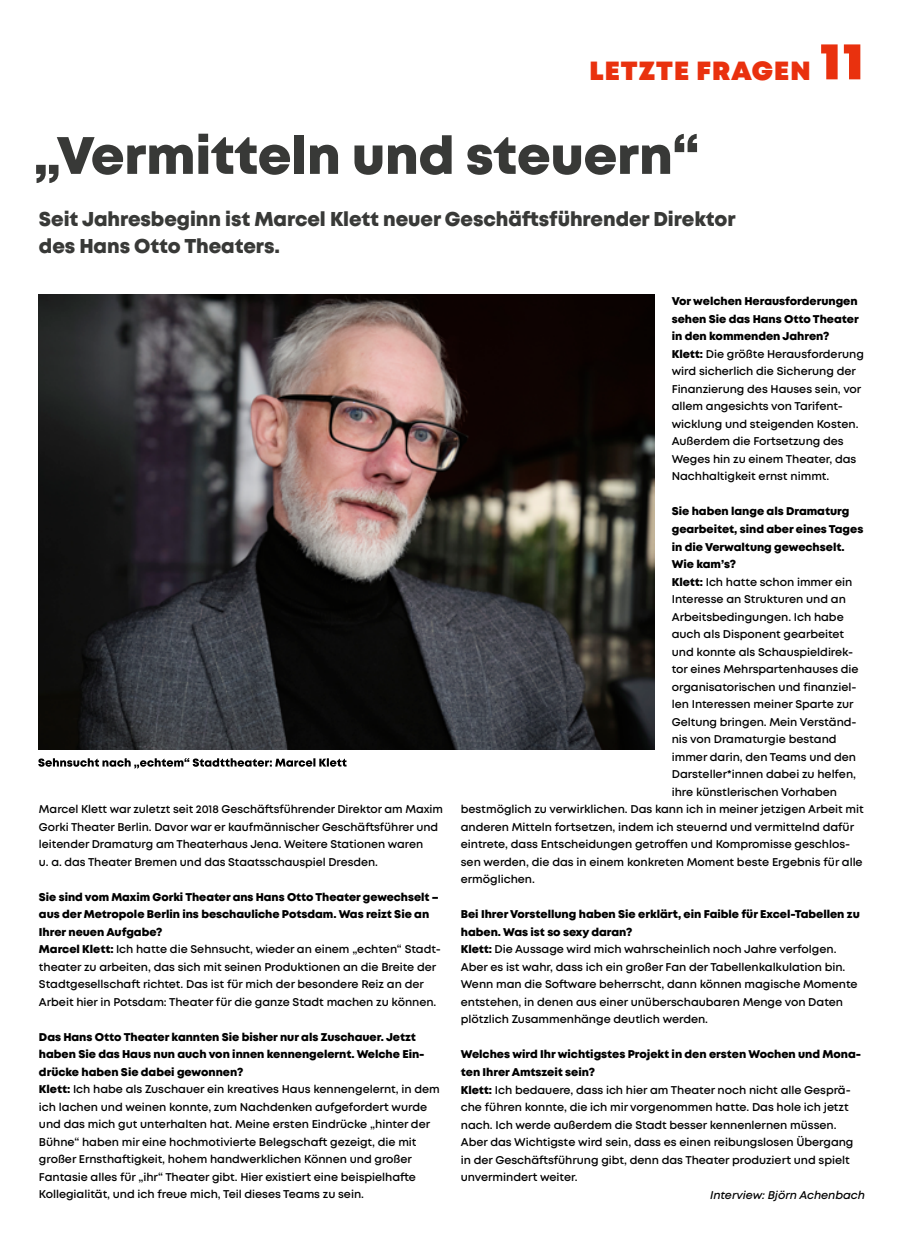
<style>
.page{position:relative;width:904px;height:1241px;background:#fff}
.page>*{position:absolute;margin:0;border:0;box-sizing:border-box;transform-origin:0 0}
.t1{font:800 52.5px "Mont";letter-spacing:-.005em;color:#383937}
.t2{font:900 52.5px "Mont";color:#e9310e}
.t3{font:900 26.25px "Mont";letter-spacing:.04em;color:#e9310e}
.t4{font:800 20px/26.2px "Mont";letter-spacing:-.005em;color:#383937}
.t5{font:600 11.25px/17.5px "Mont";letter-spacing:-.005em;color:#000}
.t6{font:800 11.25px "Mont";letter-spacing:-.005em;color:#000}
.t7{font:italic 600 11.25px "Mont";letter-spacing:-.005em;color:#000}
.s1{font-weight:800}
</style>
<div class="page">
<img style="left:39px;top:294px;width:615px;height:455px">
<svg style="left:38px;top:758px;width:308px;height:10px"></svg>
<h2 class="t3" style="left:589px;top:53px;width:223px">LETZTE FRAGEN</h2>
<h1 class="t2" style="left:820px;top:27px;width:45px">11</h1>
<h1 class="t1" style="left:33px;top:121px;width:667px">„Vermitteln und steuern“</h1>
<h3 class="t4" style="left:39px;top:206px;width:698px">Seit Jahresbeginn ist Marcel Klett neuer Geschäftsführender Direktor des Hans Otto Theaters.</h3>
<p class="t5" style="left:39px;top:800px;width:405px">Marcel Klett war zuletzt seit 2018 Geschäftsführender Direktor am Maxim Gorki Theater Berlin. Davor war er kaufmännischer Geschäftsführer und leitender Dramaturg am Theaterhaus Jena. Weitere Stationen waren<br>u. a. das Theater Bremen und das Staatsschauspiel Dresden.</p>
<p class="t5" style="left:39px;top:887px;width:403px"><span class="s1">Sie sind vom Maxim Gorki Theater ans Hans Otto Theater gewechselt – aus der Metropole Berlin ins beschauliche Potsdam. Was reizt Sie an Ihrer neuen Aufgabe?<br>Marcel Klett:</span> Ich hatte die Sehnsucht, wieder an einem „echten“ Stadt&shy;theater zu arbeiten, das sich mit seinen Produktionen an die Breite der Stadtgesellschaft richtet. Das ist für mich der besondere Reiz an der Arbeit hier in Potsdam: Theater für die ganze Stadt machen zu können.</p>
<p class="t5" style="left:39px;top:1027px;width:402px"><span class="s1">Das Hans Otto Theater kannten Sie bisher nur als Zuschauer. Jetzt haben Sie das Haus nun auch von innen kennengelernt. Welche Ein&shy;drücke haben Sie dabei gewonnen?<br>Klett:</span> Ich habe als Zuschauer ein kreatives Haus kennengelernt, in dem ich lachen und weinen konnte, zum Nachdenken aufgefordert wurde und das mich gut unterhalten hat. Meine ersten Eindrücke „hinter der Bühne“ haben mir eine hochmotivierte Belegschaft gezeigt, die mit großer Ernsthaftigkeit, hohem handwerklichen Können und großer Fantasie alles für „ihr“ Theater gibt. Hier existiert eine beispielhafte Kollegialität, und ich freue mich, Teil dieses Teams zu sein.</p>
<p class="t5" style="left:671px;top:292px;width:194px"><span class="s1">Vor welchen Herausforderungen sehen Sie das Hans Otto Theater in den kommenden Jahren?<br>Klett:</span> Die größte Herausforderung wird sicherlich die Sicherung der<br>Finanzierung des Hauses sein, vor allem angesichts von Tarifent&shy;wicklung und steigenden Kosten.<br>Außerdem die Fortsetzung des<br>Weges hin zu einem Theater, das<br>Nachhaltigkeit ernst nimmt.</p>
<p class="t6" style="left:671px;top:504px;width:179px">Sie haben lange als Dramaturg</p>
<p class="t6" style="left:671px;top:521px;width:193px">gearbeitet, sind aber eines Tages</p>
<p class="t6" style="left:671px;top:539px;width:174px">in die Verwaltung gewechselt.</p>
<p class="t6" style="left:671px;top:556px;width:66px">Wie kam’s?</p>
<p class="t5" style="left:671px;top:573px;width:182px"><span class="s1">Klett:</span> Ich hatte schon immer ein</p>
<p class="t5" style="left:671px;top:590px;width:176px">Interesse an Strukturen und an</p>
<p class="t5" style="left:671px;top:608px;width:173px">Arbeitsbedingungen. Ich habe</p>
<p class="t5" style="left:671px;top:625px;width:174px">auch als Disponent gearbeitet</p>
<p class="t5" style="left:671px;top:643px;width:183px">und konnte als Schauspieldirek-</p>
<p class="t5" style="left:671px;top:660px;width:188px">tor eines Mehrspartenhauses die</p>
<p class="t5" style="left:671px;top:678px;width:186px">organisatorischen und finanziel-</p>
<p class="t5" style="left:671px;top:695px;width:183px">len Interessen meiner Sparte zur</p>
<p class="t5" style="left:671px;top:713px;width:186px">Geltung bringen. Mein Verständ-</p>
<p class="t5" style="left:671px;top:730px;width:166px">nis von Dramaturgie bestand</p>
<p class="t5" style="left:671px;top:748px;width:186px">immer darin, den Teams und den</p>
<p class="t5" style="left:671px;top:765px;width:186px">Darsteller*innen dabei zu helfen,</p>
<p class="t5" style="left:671px;top:783px;width:167px">ihre künstlerischen Vorhaben</p>
<p class="t5" style="left:461px;top:800px;width:404px">bestmöglich zu verwirklichen. Das kann ich in meiner jetzigen Arbeit mit</p>
<p class="t5" style="left:461px;top:818px;width:395px">anderen Mitteln fortsetzen, indem ich steuernd und vermittelnd dafür</p>
<p class="t5" style="left:461px;top:835px;width:391px">eintrete, dass Entscheidungen getroffen und Kompromisse geschlos-</p>
<p class="t5" style="left:461px;top:853px;width:403px">sen werden, die das in einem konkreten Moment beste Ergebnis für alle</p>
<p class="t5" style="left:461px;top:870px;width:76px">ermöglichen.</p>
<p class="t5" style="left:461px;top:905px;width:400px"><span class="s1">Bei Ihrer Vorstellung haben Sie erklärt, ein Faible für Excel-Tabellen zu haben. Was ist so sexy daran?<br>Klett:</span> Die Aussage wird mich wahrscheinlich noch Jahre verfolgen.<br>Aber es ist wahr, dass ich ein großer Fan der Tabellenkalkulation bin.<br>Wenn man die Software beherrscht, dann können magische Momente entstehen, in denen aus einer unüberschaubaren Menge von Daten plötzlich Zusammenhänge deutlich werden.</p>
<p class="t5" style="left:461px;top:1045px;width:402px"><span class="s1">Welches wird Ihr wichtigstes Projekt in den ersten Wochen und Mona&shy;ten Ihrer Amtszeit sein?<br>Klett:</span> Ich bedauere, dass ich hier am Theater noch nicht alle Gesprä&shy;che führen konnte, die ich mir vorgenommen hatte. Das hole ich jetzt nach. Ich werde außerdem die Stadt besser kennenlernen müssen.<br>Aber das Wichtigste wird sein, dass es einen reibungslosen Übergang in der Geschäftsführung gibt, denn das Theater produziert und spielt unvermindert weiter.</p>
<p class="t7" style="left:710px;top:1187px;width:156px">Interview: Björn Achenbach</p>
</div>
